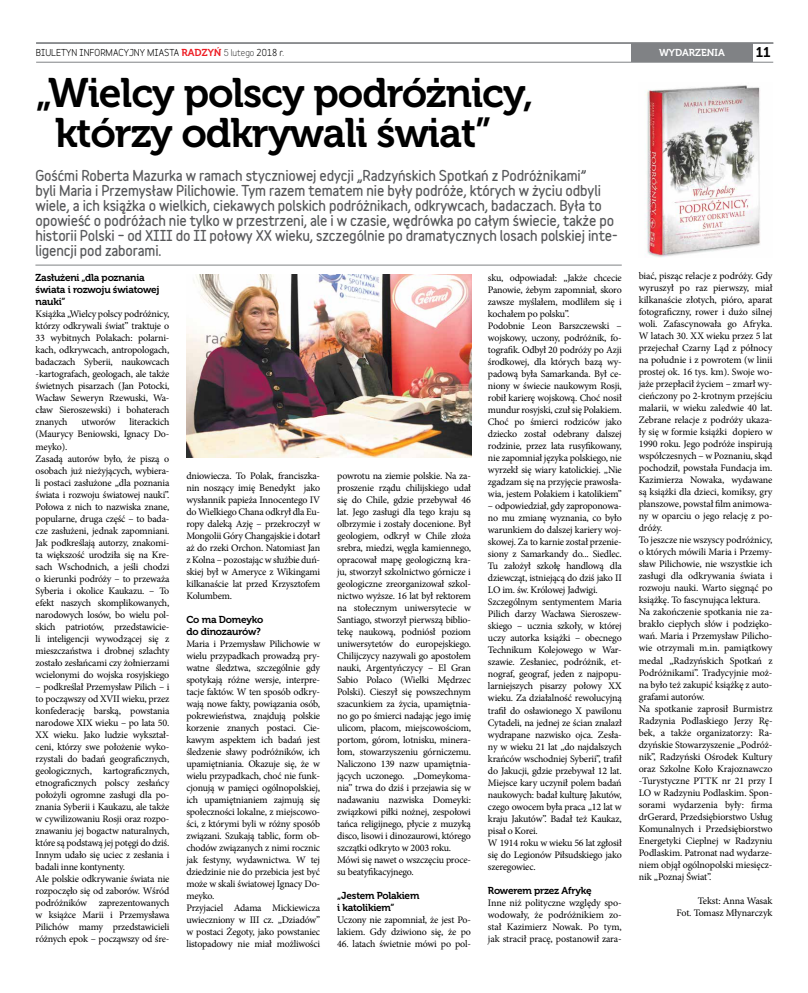
<style>
.page{position:relative;width:808px;height:993px;background:#fff}
.page>*{position:absolute;margin:0;border:0;box-sizing:border-box;transform-origin:0 0}
.t1{font:41px/40px "Museo 700";letter-spacing:-.025em;color:#000;text-align:center}
.t2{font:14px "Museo 700";color:#000}
.t3{font:900 13.5px/15px "Variable";letter-spacing:-.01em;color:#58595b}
.t4{font:10px/12px "Minion Pro";letter-spacing:-.02em;color:#000}
.t5{font:10px/12px "Museo 700";letter-spacing:-.02em;color:#000}
.t6{font:10px "Museo 700";color:#fff}
.t7{font:700 9px "Variable";color:#000}
.s1{font-family:"Museo 700";font-weight:400;font-size:10px;color:#ed1d24}
.s2{font-weight:400}
</style>
<div class="page">
<img style="left:186px;top:274px;width:285px;height:183px">
<hr style="left:36px;top:43px;width:737px;height:1px;background:#808285">
<hr style="left:36px;top:62px;width:737px;height:1px;background:#808285">
<div style="left:631px;top:43px;width:122px;height:19px;background:#808285"></div>
<hr style="left:35px;top:264px;width:587px;height:1px;background:#808285">
<img style="left:645px;top:85px;width:115px;height:172px">
<p class="t7" style="left:36px;top:45px;width:250px">BIULETYN INFORMACYJNY MIASTA <span class="s1">RADZYŃ</span> <span class="s2">5 lutego</span> 2018 r.</p>
<p class="t6" style="left:659px;top:47px;width:8px">wydarzenia</p>
<h2 class="t2" style="left:756px;top:45px;width:16px">11</h2>
<h1 class="t1" style="left:35px;top:73px;width:500px">„Wielcy polscy podróżnicy, którzy odkrywali świat”</h1>
<p class="t3" style="left:35px;top:167px;width:584px">Gośćmi Roberta Mazurka w ramach styczniowej edycji „Radzyńskich Spotkań z Podróżnikami”<br>byli Maria i Przemysław Pilichowie. Tym razem tematem nie były podróże, których w życiu odbyli wiele, a ich książka o wielkich, ciekawych polskich podróżnikach, odkrywcach, badaczach. Była to opowieść o podróżach nie tylko w przestrzeni, ale i w czasie, wędrówka po całym świecie, także po historii Polski – od XIII do II połowy XX wieku, szczególnie po dramatycznych losach polskiej inte&shy;ligencji pod zaborami.</p>
<p class="t5" style="left:36px;top:272px;width:125px">Zasłużeni „dla poznania świata i rozwoju światowej nauki”</p>
<p class="t4" style="left:36px;top:308px;width:135px;text-align:justify">Książka „Wielcy polscy podróżnicy, którzy odkrywali świat” traktuje o 33 wybitnych Polakach: polarni&shy;kach, odkrywcach, antropologach, badaczach Syberii, naukowcach -kartografach, geologach, ale także świetnych pisarzach (Jan Potocki, Wacław Seweryn Rzewuski, Wa&shy;cław Sieroszewski) i bohaterach znanych</p>
<p class="t4" style="left:36px;top:416px;width:135px;text-indent:94px">literackich (Maurycy Beniowski, Ignacy Do&shy;meyko).<br>Zasadą autorów było, że piszą o osobach już nieżyjących, wybiera&shy;li postaci zasłużone „dla poznania świata i rozwoju światowej nauki”.<br>Połowa z nich to nazwiska znane, popularne, druga część – to bada&shy;cze zasłużeni, jednak zapomniani.<br>Jak podkreślają autorzy, znakomi&shy;ta większość urodziła się na Kre&shy;sach Wschodnich, a jeśli chodzi o kierunki podróży – to przeważa<br>Syberia i okolice Kaukazu. – To efekt naszych skomplikowanych, narodowych losów, bo wielu pol&shy;skich patriotów, przedstawicie&shy;li inteligencji wywodzącej się z mieszczaństwa i drobnej szlachty zostało zesłańcami czy żołnierzami wcielonymi do wojska rosyjskiego</p>
<p class="t4" style="left:36px;top:680px;width:135px">– podkreślał Przemysław Pilich – i to począwszy od XVII wieku, przez konfederację barską, powstania narodowe XIX wieku – po lata 50.<br>XX wieku. Jako ludzie wykształ&shy;ceni, którzy swe położenie wyko&shy;rzystali do badań geograficznych, geologicznych, kartograficznych, etnograficznych polscy zesłańcy położyli ogromne zasługi dla po&shy;znania Syberii i Kaukazu, ale także w cywilizowaniu Rosji oraz rozpo&shy;znawaniu jej bogactw naturalnych, które są podstawą jej potęgi do dziś.<br>Innym udało się uciec z zesłania i badali inne kontynenty.<br>Ale polskie odkrywanie świata nie rozpoczęło się od zaborów. Wśród podróżników zaprezentowanych w książce Marii i Przemysława Pilichów mamy przedstawicieli różnych epok – począwszy od śre-</p>
<p class="t4" style="left:82px;top:416px;width:36px">utworów</p>
<p class="t4" style="left:186px;top:469px;width:135px;text-align:justify">dniowiecza. To Polak, franciszka&shy;nin noszący imię Benedykt jako wysłannik papieża Innocentego IV do Wielkiego Chana odkrył dla Eu&shy;ropy daleką Azję – przekroczył w Mongolii Góry Changajskie i dotarł aż do rzeki Orchon. Natomiast Jan z Kolna – pozostając w służbie duń&shy;skiej był w Ameryce z Wikingami kilkanaście lat przed Krzysztofem Kolumbem.</p>
<p class="t5" style="left:186px;top:613px;width:78px">Co ma Domeyko do dinozaurów?</p>
<p class="t4" style="left:186px;top:637px;width:135px">Maria i Przemysław Pilichowie w wielu przypadkach prowadzą pry&shy;watne śledztwa, szczególnie gdy spotykają różne wersje, interpre&shy;tacje faktów. W ten sposób odkry&shy;wają nowe fakty, powiązania osób, pokrewieństwa, znajdują polskie korzenie znanych postaci. Cie&shy;kawym aspektem ich badań jest śledzenie sławy podróżników, ich upamiętniania. Okazuje się, że w wielu przypadkach, choć nie funk&shy;cjonują w pamięci ogólnopolskiej, ich upamiętnianiem zajmują się społeczności lokalne, z miejscowo&shy;ści, z którymi byli w różny sposób związani. Szukają tablic, form ob&shy;chodów związanych z nimi rocznic jak festyny, wydawnictwa. W tej dziedzinie nie do przebicia jest być może w skali światowej Ignacy Do&shy;meyko.<br>Przyjaciel Adama Mickiewicza uwieczniony w III cz. „Dziadów” w postaci Żegoty, jako powstaniec listopadowy nie miał możliwości</p>
<p class="t4" style="left:337px;top:469px;width:135px">powrotu na ziemie polskie. Na za&shy;proszenie rządu chilijskiego udał się do Chile, gdzie przebywał 46 lat. Jego zasługi dla tego kraju są olbrzymie i zostały docenione. Był geologiem, odkrył w Chile złoża srebra, miedzi, węgla kamiennego, opracował mapę geologiczną kra&shy;ju, stworzył szkolnictwo górnicze i geologiczne zreorganizował szkol&shy;nictwo wyższe. 16 lat był rektorem na stołecznym uniwersytecie w Santiago, stworzył pierwszą biblio&shy;tekę naukową, podniósł poziom uniwersytetów do europejskiego.<br>Chilijczycy nazywali go apostołem nauki, Argentyńczycy – El Gran Sabio Polaco (Wielki Mędrzec Polski). Cieszył się powszechnym szacunkiem za życia, upamiętnia&shy;no go po śmierci nadając jego imię ulicom, placom, miejscowościom, portom, górom, lotnisku, minera&shy;łom, stowarzyszeniu górniczemu.<br>Naliczono 139 nazw upamiętnia&shy;jących uczonego. „Domeykoma&shy;nia” trwa do dziś i przejawia się w nadawaniu nazwiska Domeyki: związkowi piłki nożnej, zespołowi tańca religijnego, płycie z muzyką disco, lisowi i dinozaurowi, którego szczątki odkryto w 2003 roku.<br>Mówi się nawet o wszczęciu proce&shy;su beatyfikacyjnego.</p>
<p class="t5" style="left:337px;top:889px;width:84px">„Jestem Polakiem i katolikiem”</p>
<p class="t4" style="left:337px;top:913px;width:135px">Uczony nie zapomniał, że jest Po&shy;lakiem. Gdy dziwiono się, że po</p>
<p class="t4" style="left:337px;top:937px;width:135px">46. latach świetnie mówi po pol-</p>
<p class="t4" style="left:488px;top:272px;width:135px">sku, odpowiadał: „Jakże chcecie Panowie, żebym zapomniał, skoro zawsze myślałem, modliłem się i kochałem po polsku”.<br>Podobnie Leon Barszczewski – wojskowy, uczony, podróżnik, fo&shy;tografik. Odbył 20 podróży po Azji środkowej, dla których bazą wy&shy;padową była Samarkanda. Był ce&shy;niony w świecie naukowym Rosji, robił karierę wojskową. Choć nosił mundur rosyjski, czuł się Polakiem.<br>Choć po śmierci rodziców jako dziecko został odebrany dalszej rodzinie, przez lata rusyfikowany, nie zapomniał języka polskiego, nie wyrzekł się wiary katolickiej. „Nie zgadzam się na przyjęcie prawosła&shy;wia, jestem Polakiem i katolikiem”</p>
<p class="t4" style="left:488px;top:500px;width:135px">– odpowiedział, gdy zaproponowa&shy;no mu zmianę wyznania, co było warunkiem do dalszej kariery woj&shy;skowej. Za to karnie został przenie&shy;siony z Samarkandy do... Siedlec.<br>Tu założył szkołę handlową dla dziewcząt, istniejącą do dziś jako II<br>LO im. św. Królowej Jadwigi.<br>Szczególnym sentymentem Maria<br>Pilich darzy Wacława Sieroszew&shy;skiego – ucznia szkoły, w której uczy autorka książki – obecnego<br>Technikum Kolejowego w War&shy;szawie. Zesłaniec, podróżnik, et&shy;nograf, geograf, jeden z najpopu&shy;larniejszych pisarzy połowy XX wieku. Za działalność rewolucyjną trafił do osławionego X pawilonu<br>Cytadeli, na jednej ze ścian znalazł wydrapane nazwisko ojca. Zesła&shy;ny w wieku 21 lat „do najdalszych krańców wschodniej Syberii”, trafił do Jakucji, gdzie przebywał 12 lat.<br>Miejsce kary uczynił polem badań naukowych: badał kulturę Jakutów, czego owocem była praca „12 lat w kraju Jakutów”. Badał też Kaukaz, pisał o Korei.<br>W 1914 roku w wieku 56 lat zgłosił się do Legionów Piłsudskiego jako szeregowiec.</p>
<p class="t5" style="left:488px;top:884px;width:105px">Rowerem przez Afrykę</p>
<p class="t4" style="left:488px;top:896px;width:135px;text-align:justify">Inne niż polityczne względy spo&shy;wodowały, że podróżnikiem zo&shy;stał Kazimierz Nowak. Po tym, jak stracił pracę, postanowił zara-</p>
<p class="t4" style="left:639px;top:270px;width:135px">biać, pisząc relacje z podróży. Gdy wyruszył po raz pierwszy, miał kilkanaście złotych, pióro, aparat fotograficzny, rower i dużo silnej woli. Zafascynowała go Afryka.<br>W latach 30. XX wieku przez 5 lat przejechał Czarny Ląd z północy na południe i z powrotem (w linii prostej ok. 16 tys. km). Swoje wo&shy;jaże przepłacił życiem – zmarł wy&shy;cieńczony po 2-krotnym przejściu malarii, w wieku zaledwie 40 lat.<br>Zebrane relacje z podróży ukaza&shy;ły się w formie książki dopiero w<br>1990 roku. Jego podróże inspirują współczesnych – w Poznaniu, skąd pochodził, powstała Fundacja im.<br>Kazimierza Nowaka, wydawane są książki dla dzieci, komiksy, gry planszowe, powstał film animowa&shy;ny w oparciu o jego relację z po&shy;dróży.<br>To jeszcze nie wszyscy podróżnicy, o których mówili Maria i Przemy&shy;sław Pilichowie, nie wszystkie ich zasługi dla odkrywania świata i rozwoju nauki. Warto sięgnąć po książkę. To fascynująca lektura.<br>Na zakończenie spotkania nie za&shy;brakło ciepłych słów i podzięko&shy;wań. Maria i Przemysław Pilicho&shy;wie otrzymali m.in. pamiątkowy medal „Radzyńskich Spotkań z<br>Podróżnikami”. Tradycyjnie moż&shy;na było też zakupić książkę z auto&shy;grafami autorów.<br>Na spotkanie zaprosił Burmistrz<br>Radzynia Podlaskiego Jerzy Rę&shy;bek, a także organizatorzy: Ra&shy;dzyńskie Stowarzyszenie „Podróż&shy;nik”, Radzyński Ośrodek Kultury oraz Szkolne Koło Krajoznawczo -Turystyczne PTTK nr 21 przy I<br>LO w Radzyniu Podlaskim. Spon&shy;sorami wydarzenia były: firma drGerard, Przedsiębiorstwo Usług<br>Komunalnych i Przedsiębiorstwo<br>Energetyki Cieplnej w Radzyniu<br>Podlaskim. Patronat nad wydarze&shy;niem objął ogólnopolski miesięcz&shy;nik „Poznaj Świat”.</p>
<p class="t4" style="left:676px;top:894px;width:98px;text-align:right">Tekst: Anna Wasak<br>Fot. Tomasz Młynarczyk</p>
</div>
